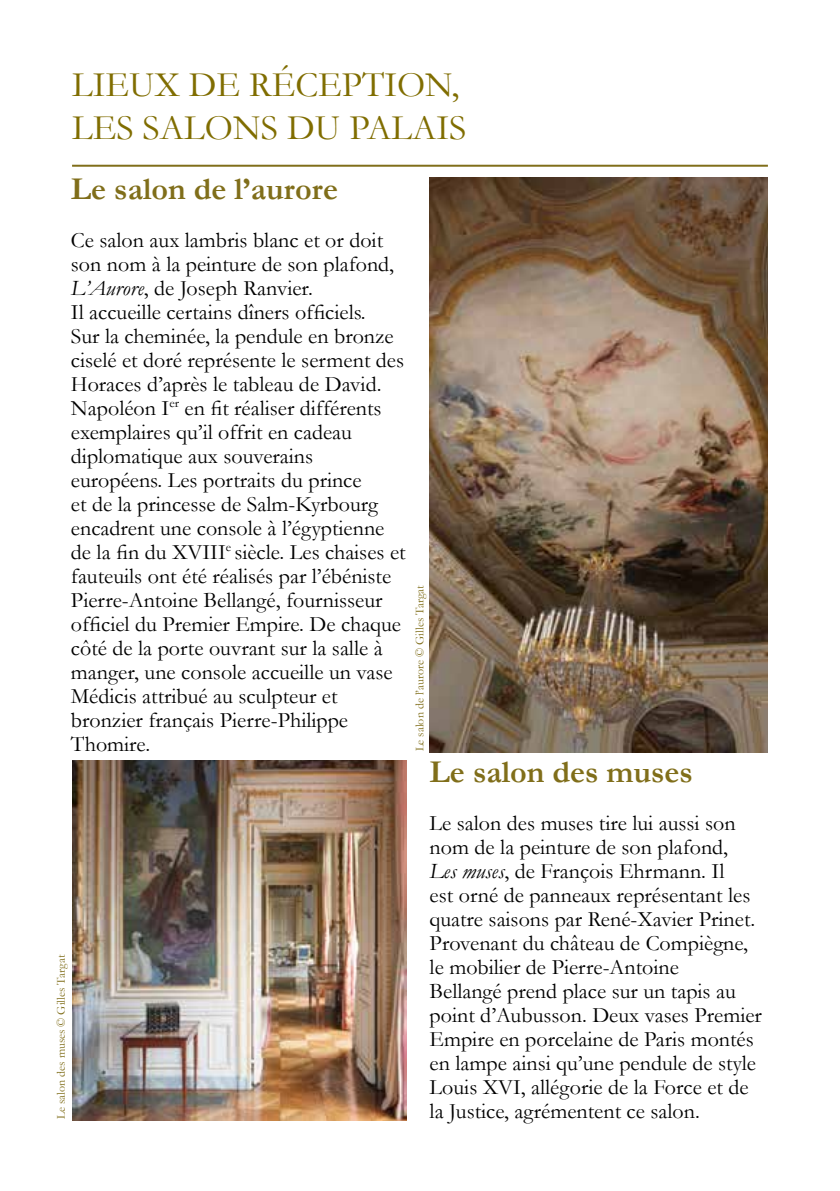
<style>
.page{position:relative;width:840px;height:1191px;background:#fff}
.page>*{position:absolute;margin:0;border:0;box-sizing:border-box;transform-origin:0 0}
.t1{font:36px/43.2px "Garamond";color:#806d00}
.t2{font:700 32px "Garamond";color:#806e1a}
.t3{font:22px/24px "Garamond";color:#000}
.t4{font:12px "Garamond";color:#806e1a}
.s1{font-style:italic}
</style>
<div class="page">
<hr style="left:72px;top:165px;width:695px;height:2px;background:#806e1a">
<img style="left:72px;top:761px;width:334px;height:359px">
<img style="left:429px;top:178px;width:338px;height:574px">
<h1 class="t1" style="left:72px;top:62px;width:396px">LIEUX DE RÉCEPTION,<br>LES SALONS DU PALAIS</h1>
<h2 class="t2" style="left:71px;top:167px;width:268px">Le salon de l’aurore</h2>
<p class="t3" style="left:71px;top:227px;width:336px">Ce salon aux lambris blanc et or doit son nom à la peinture de son plafond, <span class="s1">L’Aurore</span>, de Joseph Ranvier.<br>Il accueille certains dîners officiels.<br>Sur la cheminée, la pendule en bronze ciselé et doré représente le serment des Horaces d’après le tableau de David.<br>Napoléon I<sup>er</sup> en fit réaliser différents exemplaires qu’il offrit en cadeau diplomatique aux souverains européens. Les portraits du prince<br>et de la princesse de Salm-Kyrbourg encadrent une console à l’égyptienne de la fin du XVIII<sup>e</sup> siècle. Les chaises et fauteuils ont été réalisés par l’ébéniste Pierre-Antoine Bellangé, fournisseur officiel du Premier Empire. De chaque côté de la porte ouvrant sur la salle à manger, une console accueille un vase Médicis attribué au sculpteur et bronzier français Pierre-Philippe Thomire.</p>
<p class="t4" style="left:53px;top:1119px;width:165px;rotate:-90deg">Le salon des muses © Gilles Targat</p>
<p class="t4" style="left:411px;top:751px;width:168px;rotate:-90deg">Le salon de l’aurore © Gilles Targat</p>
<h2 class="t2" style="left:429px;top:750px;width:265px">Le salon des muses</h2>
<p class="t3" style="left:429px;top:811px;width:333px">Le salon des muses tire lui aussi son nom de la peinture de son plafond,<br><span class="s1">Les muses</span>, de François Ehrmann. Il<br>est orné de panneaux représentant les quatre saisons par René-Xavier Prinet.<br>Provenant du château de Compiègne, le mobilier de Pierre-Antoine<br>Bellangé prend place sur un tapis au point d’Aubusson. Deux vases Premier Empire en porcelaine de Paris montés en lampe ainsi qu’une pendule de style Louis XVI, allégorie de la Force et de</p>
<p class="t3" style="left:429px;top:1099px;width:271px">la Justice, agrémentent ce salon.</p>
</div>
